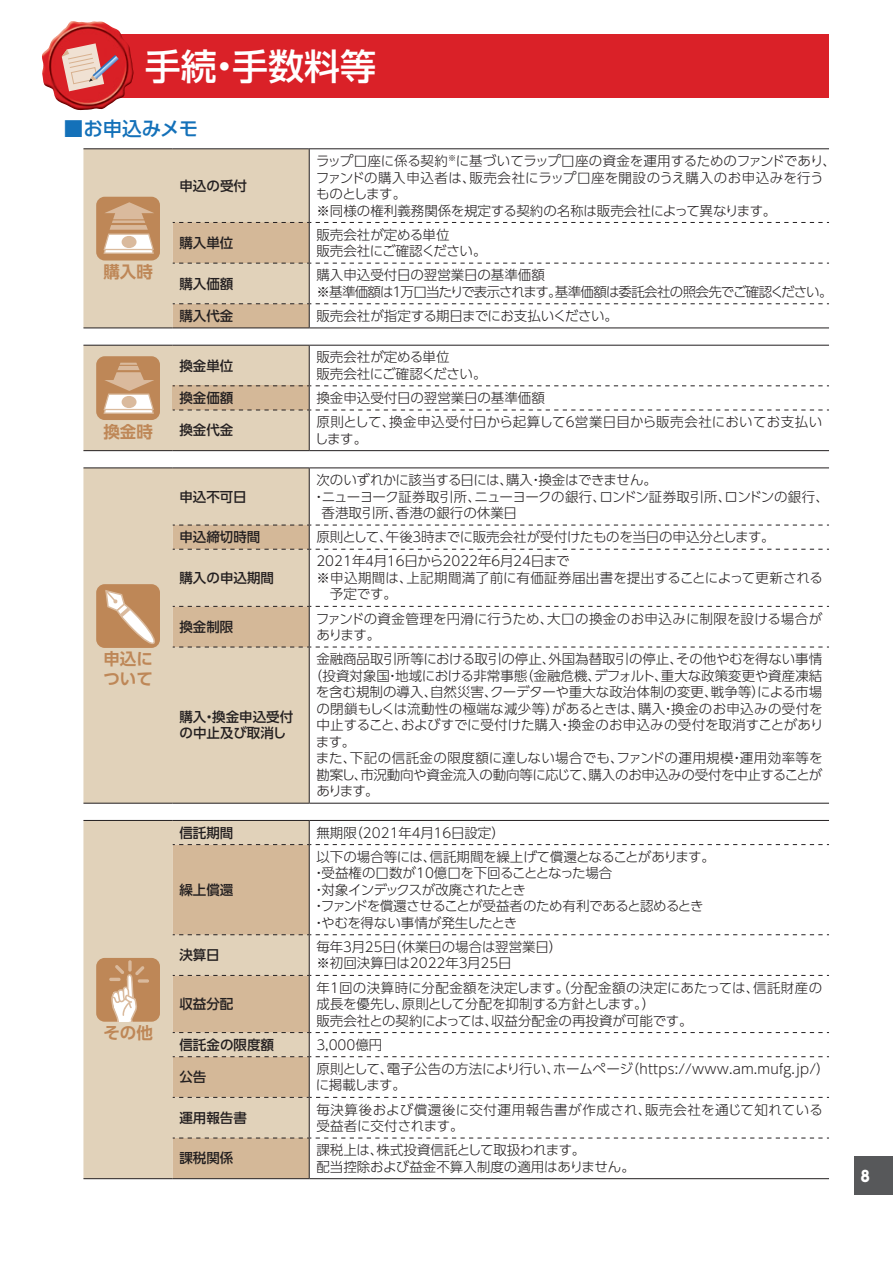
<style>
.page{position:relative;width:893px;height:1263px;background:#fff}
.page>*{position:absolute;margin:0;border:0;box-sizing:border-box;transform-origin:0 0}
.t1{font:500 36px "UD Shin Go Pro";color:#fff}
.t2{font:500 19.5px "UD Shin Go Pro";letter-spacing:-.005em;color:#1471b9}
.t3{font:700 16.5px/19.5px "UD Shin Go Pro De";color:#be8757}
.t4{font:800 15px "UD Shin Go Pro";color:#fff;scale:.9 1}
.t5{font:300 13.5px/16.5px "UD Shin Go Pro";letter-spacing:-.005em;color:#231f20}
.t6{font:300 13.5px/16.5px "UD Shin Go Pro";letter-spacing:-.03em;color:#231f20}
.t7{font:500 13.5px/16.5px "UD Shin Go Pro";color:#231f20}
.t8{font:300 13.5px/16.5px "UD Shin Go Pro";letter-spacing:.015em;color:#231f20}
.t9{font:300 13.5px/16.5px "UD Shin Go Pro";letter-spacing:-.05em;color:#231f20}
.t10{font:300 13.5px/16.5px "UD Shin Go Pro";letter-spacing:.03em;color:#231f20}
.t11{font:300 13.5px "UD Shin Go Pro";letter-spacing:-.04em;color:#231f20}
.t12{font:300 13.5px "UD Shin Go Pro";letter-spacing:.025em;color:#231f20}
.t13{font:300 13.5px "UD Shin Go Pro";letter-spacing:.035em;color:#231f20}
.t14{font:300 13.5px "UD Shin Go Pro";letter-spacing:.02em;color:#231f20}
.t15{font:300 13.5px "UD Shin Go Pro";letter-spacing:-.035em;color:#231f20}
</style>
<div class="page">
<div style="left:855px;top:1157px;width:38px;height:38px;background:#57585a"></div>
<hr style="left:83px;top:148px;width:90px;height:1px;background:#231f20">
<hr style="left:83px;top:328px;width:90px;height:1px;background:#231f20">
<hr style="left:173px;top:148px;width:136px;height:1px;background:#231f20">
<hr style="left:309px;top:148px;width:520px;height:1px;background:#231f20">
<hr style="left:173px;top:328px;width:136px;height:1px;background:#231f20">
<hr style="left:309px;top:328px;width:520px;height:1px;background:#231f20">
<svg style="left:83px;top:149px;width:746px;height:179px"></svg>
<svg style="left:83px;top:345px;width:746px;height:106px"></svg>
<div style="left:83px;top:468px;width:226px;height:335px;background:#e1d2ba"></div>
<hr style="left:83px;top:467px;width:90px;height:1px;background:#231f20">
<hr style="left:83px;top:803px;width:90px;height:1px;background:#231f20">
<hr style="left:173px;top:467px;width:136px;height:1px;background:#231f20">
<hr style="left:309px;top:467px;width:520px;height:1px;background:#231f20">
<hr style="left:309px;top:468px;width:1px;height:57px;background:#231f20">
<hr style="left:309px;top:647px;width:1px;height:156px;background:#231f20">
<hr style="left:173px;top:803px;width:136px;height:1px;background:#231f20">
<hr style="left:309px;top:803px;width:520px;height:1px;background:#231f20">
<svg style="left:173px;top:525px;width:656px;height:123px"></svg>
<div style="left:96px;top:584px;width:64px;height:64px;background:#be8757;border-radius:9px"></div>
<svg style="left:104px;top:589px;width:56px;height:62px"></svg>
<div style="left:83px;top:821px;width:90px;height:357px;background:#e1d2ba"></div>
<svg style="left:173px;top:845px;width:136px;height:333px;background:#d7bea0"></svg>
<svg style="left:173px;top:1097px;width:656px;height:1px"></svg>
<hr style="left:83px;top:820px;width:90px;height:1px;background:#231f20">
<hr style="left:173px;top:820px;width:136px;height:1px;background:#231f20">
<hr style="left:309px;top:820px;width:520px;height:1px;background:#231f20">
<hr style="left:309px;top:845px;width:1px;height:89px;background:#231f20">
<hr style="left:309px;top:935px;width:1px;height:40px;background:#231f20">
<hr style="left:309px;top:976px;width:1px;height:56px;background:#231f20">
<hr style="left:309px;top:1057px;width:1px;height:40px;background:#231f20">
<hr style="left:309px;top:1097px;width:1px;height:41px;background:#231f20">
<hr style="left:309px;top:1138px;width:1px;height:40px;background:#231f20">
<hr style="left:173px;top:1178px;width:136px;height:1px;background:#231f20">
<hr style="left:309px;top:1178px;width:520px;height:1px;background:#231f20">
<hr style="left:83px;top:1178px;width:90px;height:1px;background:#231f20">
<svg style="left:173px;top:821px;width:656px;height:24px"></svg>
<svg style="left:173px;top:934px;width:656px;height:1px"></svg>
<svg style="left:173px;top:975px;width:656px;height:1px"></svg>
<svg style="left:173px;top:1032px;width:656px;height:25px"></svg>
<svg style="left:173px;top:1138px;width:656px;height:1px"></svg>
<div style="left:96px;top:958px;width:64px;height:64px;background:#be8757;border-radius:9px"></div>
<svg style="left:128px;top:960px;width:4px;height:11px"></svg>
<svg style="left:109px;top:965px;width:35px;height:57px"></svg>
<svg style="left:138px;top:979px;width:11px;height:4px"></svg>
<div style="left:83px;top:34px;width:740px;height:64px;background:#da2128"></div>
<hr style="left:825px;top:34px;width:4px;height:64px;background:#da2128">
<img style="left:42px;top:21px;width:92px;height:90px">
<svg style="left:62px;top:43px;width:57px;height:48px"></svg>
<h1 class="t1" style="left:145px;top:37px;width:233px">手続・手数料等</h1>
<h2 class="t2" style="left:64px;top:112px;width:136px">■お申込みメモ</h2>
<p class="t7" style="left:179px;top:177px;width:69px">申込の受付</p>
<p class="t5" style="left:316px;top:152px;width:522px">ラップ口座に係る契約<sup>※</sup>に基づいてラップ口座の資金を運用するためのファンドであり、ファンドの購入申込者は、販売会社にラップ口座を開設のうえ購入のお申込みを行うものとします。<br>※同様の権利義務関係を規定する契約の名称は販売会社によって異なります。</p>
<p class="t3" style="left:103px;top:262px;width:51px">購入時</p>
<p class="t3" style="left:103px;top:421px;width:51px">換金時</p>
<p class="t3" style="left:103px;top:649px;width:51px">申込について</p>
<p class="t3" style="left:103px;top:1023px;width:51px">その他</p>
<p class="t7" style="left:179px;top:234px;width:55px">購入単位</p>
<p class="t5" style="left:316px;top:226px;width:172px">販売会社が定める単位<br>販売会社にご確認ください。</p>
<p class="t7" style="left:179px;top:275px;width:55px">購入価額</p>
<p class="t9" style="left:316px;top:266px;width:518px">購入申込受付日の翌営業日の基準価額<br>※基準価額は１万口当たりで表示されます。基準価額は委託会社の照会先でご確認ください。</p>
<p class="t7" style="left:179px;top:307px;width:55px">購入代金</p>
<p class="t5" style="left:316px;top:307px;width:303px">販売会社が指定する期日までにお支払いください。</p>
<p class="t7" style="left:179px;top:357px;width:55px">換金単位</p>
<p class="t5" style="left:316px;top:348px;width:172px">販売会社が定める単位<br>販売会社にご確認ください。</p>
<p class="t7" style="left:179px;top:389px;width:55px">換金価額</p>
<p class="t5" style="left:316px;top:389px;width:230px">換金申込受付日の翌営業日の基準価額</p>
<p class="t7" style="left:179px;top:422px;width:55px">換金代金</p>
<p class="t8" style="left:315px;top:413px;width:509px">原則として、換金申込受付日から起算して６営業日目から販売会社においてお支払いします。</p>
<p class="t7" style="left:179px;top:488px;width:69px">申込不可日</p>
<p class="t15" style="left:316px;top:469px;width:342px">次のいずれかに該当する日には、購入・換金はできません。</p>
<p class="t11" style="left:312px;top:485px;width:518px">・ニューヨーク証券取引所、ニューヨークの銀行、ロンドン証券取引所、ロンドンの銀行、</p>
<p class="t5" style="left:322px;top:504px;width:197px">香港取引所、香港の銀行の休業日</p>
<p class="t7" style="left:179px;top:528px;width:82px">申込締切時間</p>
<p class="t6" style="left:316px;top:528px;width:460px">原則として、午後３時までに販売会社が受付けたものを当日の申込分とします。</p>
<p class="t7" style="left:179px;top:569px;width:96px">購入の申込期間</p>
<p class="t5" style="left:316px;top:552px;width:255px">2021年４月16日から2022年６月24日まで</p>
<p class="t14" style="left:316px;top:567px;width:508px">※申込期間は、上記期間満了前に有価証券届出書を提出することによって更新される</p>
<p class="t5" style="left:330px;top:585px;width:69px">予定です。</p>
<p class="t7" style="left:179px;top:618px;width:55px">換金制限</p>
<p class="t5" style="left:316px;top:610px;width:508px">ファンドの資金管理を円滑に行うため、大口の換金のお申込みに制限を設ける場合があります。</p>
<p class="t7" style="left:179px;top:708px;width:115px">購入・換金申込受付の中止及び取消し</p>
<p class="t5" style="left:316px;top:650px;width:507px">金融商品取引所等における取引の停止、外国為替取引の停止、その他やむを得ない事情</p>
<p class="t5" style="left:309px;top:667px;width:515px">（投資対象国・地域における非常事態（金融危機、デフォルト、重大な政策変更や資産凍結</p>
<p class="t5" style="left:316px;top:683px;width:508px">を含む規制の導入、自然災害、クーデターや重大な政治体制の変更、戦争等）による市場</p>
<p class="t12" style="left:316px;top:698px;width:508px">の閉鎖もしくは流動性の極端な減少等）があるときは、購入・換金のお申込みの受付を</p>
<p class="t5" style="left:316px;top:716px;width:509px">中止すること、およびすでに受付けた購入・換金のお申込みの受付を取消すことがあり</p>
<p class="t5" style="left:316px;top:733px;width:41px">ます。</p>
<p class="t13" style="left:316px;top:747px;width:508px">また、下記の信託金の限度額に達しない場合でも、ファンドの運用規模・運用効率等を</p>
<p class="t5" style="left:316px;top:766px;width:507px">勘案し、市況動向や資金流入の動向等に応じて、購入のお申込みの受付を中止することが</p>
<p class="t5" style="left:316px;top:782px;width:64px">あります。</p>
<p class="t7" style="left:179px;top:824px;width:55px">信託期間</p>
<p class="t5" style="left:316px;top:824px;width:190px">無期限（2021年４月16日設定）</p>
<p class="t7" style="left:179px;top:881px;width:55px">繰上償還</p>
<p class="t6" style="left:312px;top:848px;width:404px;text-indent:4px">以下の場合等には、信託期間を繰上げて償還となることがあります。・受益権の口数が10億口を下回ることとなった場合<br>・対象インデックスが改廃されたとき<br>・ファンドを償還させることが受益者のため有利であると認めるとき・やむを得ない事情が発生したとき</p>
<p class="t7" style="left:179px;top:946px;width:42px">決算日</p>
<p class="t5" style="left:316px;top:938px;width:247px">毎年３月25日（休業日の場合は翌営業日）※初回決算日は2022年３月25日</p>
<p class="t7" style="left:179px;top:995px;width:55px">収益分配</p>
<p class="t5" style="left:316px;top:979px;width:507px">年１回の決算時に分配金額を決定します。（分配金額の決定にあたっては、信託財産の成長を優先し、原則として分配を抑制する方針とします。）<br>販売会社との契約によっては、収益分配金の再投資が可能です。</p>
<p class="t7" style="left:179px;top:1036px;width:96px">信託金の限度額</p>
<p class="t5" style="left:316px;top:1036px;width:68px">3,000億円</p>
<p class="t7" style="left:179px;top:1068px;width:28px">公告</p>
<p class="t8" style="left:316px;top:1060px;width:515px">原則として、電子公告の方法により行い、ホームページ（https://www.am.mufg.jp/）に掲載します。</p>
<p class="t7" style="left:179px;top:1109px;width:69px">運用報告書</p>
<p class="t10" style="left:316px;top:1101px;width:508px">毎決算後および償還後に交付運用報告書が作成され、販売会社を通じて知れている受益者に交付されます。</p>
<p class="t7" style="left:179px;top:1150px;width:55px">課税関係</p>
<p class="t5" style="left:316px;top:1141px;width:320px">課税上は、株式投資信託として取扱われます。<br>配当控除および益金不算入制度の適用はありません。</p>
<p class="t4" style="left:861px;top:1163px;width:11px">8</p>
</div>
